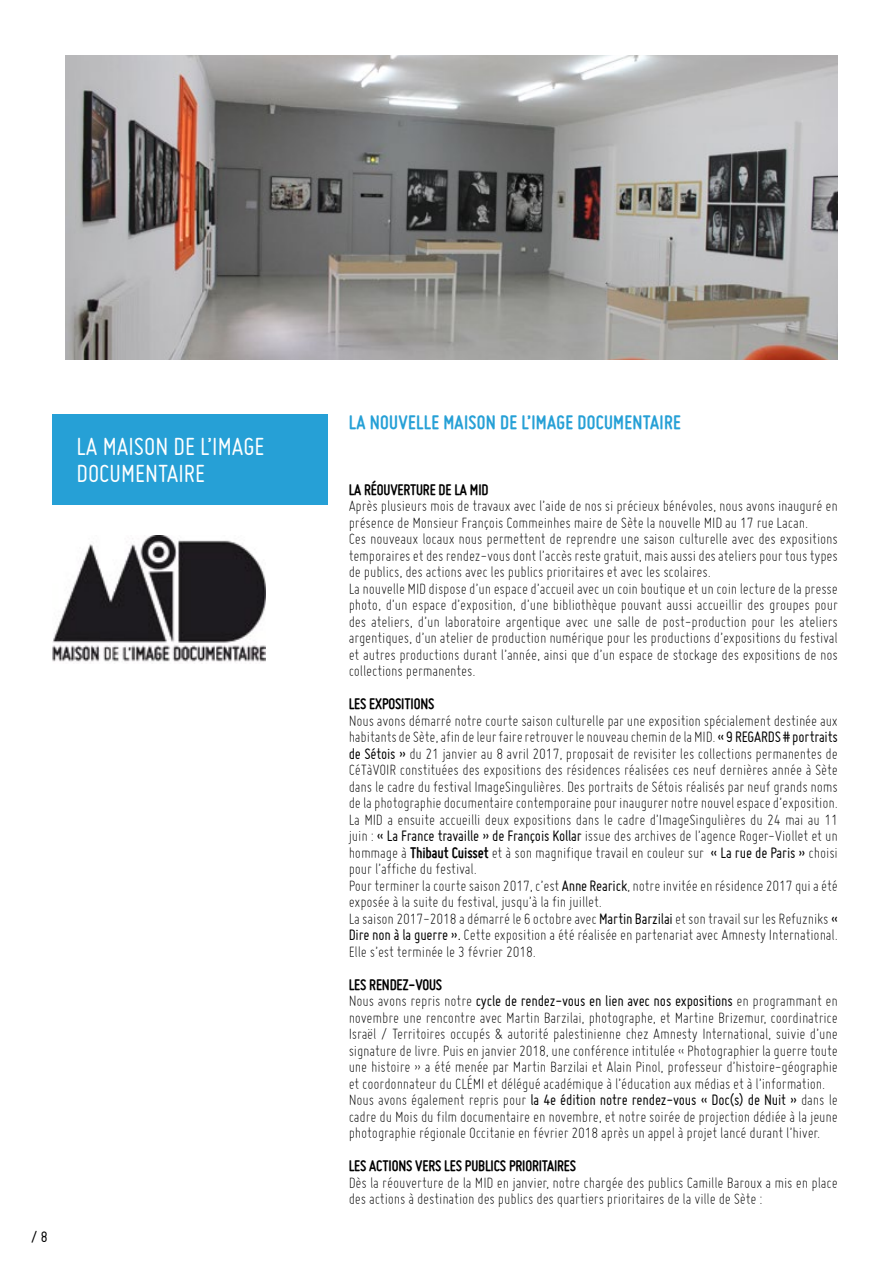
<style>
.page{position:relative;width:893px;height:1263px;background:#fff}
.page>*{position:absolute;margin:0;border:0;box-sizing:border-box;transform-origin:0 0}
.t1{font:27px/27px "Miso";color:#fff}
.t2{font:700 21px "Miso";letter-spacing:.015em;color:#26a0d6}
.t3{font:300 16.5px/16.5px "Miso";letter-spacing:-.01em;color:#000}
.t4{font:700 16.5px "Miso";letter-spacing:-.01em;color:#000}
.t5{font:16.5px "Miso";color:#000}
.s1{font-weight:400}
.s2{font-weight:700}
</style>
<div class="page">
<img style="left:65px;top:55px;width:773px;height:304px">
<img style="left:52px;top:536px;width:213px;height:126px">
<div style="left:52px;top:415px;width:276px;height:90px;background:#26a0d6"></div>
<h1 class="t1" style="left:76px;top:433px;width:190px">LA MAISON DE L’IMAGE<br>DOCUMENTAIRE</h1>
<p class="t5" style="left:31px;top:1227px;width:18px">/ 8</p>
<p class="t2" style="left:349px;top:410px;width:333px">LA NOUVELLE MAISON DE L’IMAGE DOCUMENTAIRE</p>
<p class="t4" style="left:349px;top:480px;width:141px">LA RÉOUVERTURE DE LA MID</p>
<p class="t3" style="left:349px;top:497px;width:491px">Après plusieurs mois de travaux avec l’aide de nos si précieux bénévoles, nous avons inauguré en présence de Monsieur François Commeinhes maire de Sète la nouvelle MID au 17 rue Lacan.<br>Ces nouveaux locaux nous permettent de reprendre une saison culturelle avec des expositions temporaires et des rendez-vous dont l’accès reste gratuit, mais aussi des ateliers pour tous types de publics, des actions avec les publics prioritaires et avec les scolaires.<br>La nouvelle MID dispose d’un espace d’accueil avec un coin boutique et un coin lecture de la presse photo, d’un espace d’exposition, d’une bibliothèque pouvant aussi accueillir des groupes pour des ateliers, d’un laboratoire argentique avec une salle de post-production pour les ateliers argentiques, d’un atelier de production numérique pour les productions d’expositions du festival et autres productions durant l’année, ainsi que d’un espace de stockage des expositions de nos collections permanentes.</p>
<p class="t4" style="left:349px;top:695px;width:87px">LES EXPOSITIONS</p>
<p class="t3" style="left:349px;top:712px;width:491px">Nous avons démarré notre courte saison culturelle par une exposition spécialement destinée aux habitants de Sète, afin de leur faire retrouver le nouveau chemin de la MID. <span class="s1">« 9 REGARDS # portraits de Sétois »</span> du 21 janvier au 8 avril 2017, proposait de revisiter les collections permanentes de CéTàVOIR constituées des expositions des résidences réalisées ces neuf dernières année à Sète dans le cadre du festival ImageSingulières. Des portraits de Sétois réalisés par neuf grands noms de la photographie documentaire contemporaine pour inaugurer notre nouvel espace d’exposition.<br>La MID a ensuite accueilli deux expositions dans le cadre d’ImageSingulières du 24 mai au 11 juin : <span class="s1">« La France travaille » de François Kollar</span> issue des archives de l’agence Roger-Viollet et un hommage à <span class="s2">Thibaut Cuisset</span> et à son magnifique travail en couleur sur <span class="s1">« La rue de Paris »</span> choisi pour l’affiche du festival.<br>Pour terminer la courte saison 2017, c’est <span class="s1">Anne Rearick</span>, notre invitée en résidence 2017 qui a été exposée à la suite du festival, jusqu’à la fin juillet.<br>La saison 2017-2018 a démarré le 6 octobre avec <span class="s1">Martin Barzilai</span> et son travail sur les Refuzniks <span class="s1">« Dire non à la guerre ».</span> Cette exposition a été réalisée en partenariat avec Amnesty International.<br>Elle s’est terminée le 3 février 2018.</p>
<p class="t3" style="left:349px;top:976px;width:491px"><span class="s2">LES RENDEZ-VOUS<br></span>Nous avons repris notre <span class="s1">cycle de rendez-vous en lien avec nos expositions</span> en programmant en novembre une rencontre avec Martin Barzilai, photographe, et Martine Brizemur, coordinatrice Israël / Territoires occupés &amp; autorité palestinienne chez Amnesty International, suivie d’une signature de livre. Puis en janvier 2018, une conférence intitulée « Photographier la guerre toute une histoire » a été menée par Martin Barzilai et Alain Pinol, professeur d’histoire-géographie et coordonnateur du CLÉMI et délégué académique à l’éducation aux médias et à l’information.<br>Nous avons également repris pour <span class="s1">la 4e édition notre rendez-vous « Doc(s) de Nuit »</span> dans le cadre du Mois du film documentaire en novembre, et notre soirée de projection dédiée à la jeune photographie régionale Occitanie en février 2018 après un appel à projet lancé durant l’hiver.</p>
<p class="t4" style="left:349px;top:1157px;width:229px">LES ACTIONS VERS LES PUBLICS PRIORITAIRES</p>
<p class="t3" style="left:349px;top:1174px;width:491px">Dès la réouverture de la MID en janvier, notre chargée des publics Camille Baroux a mis en place des actions à destination des publics des quartiers prioritaires de la ville de Sète :</p>
</div>
